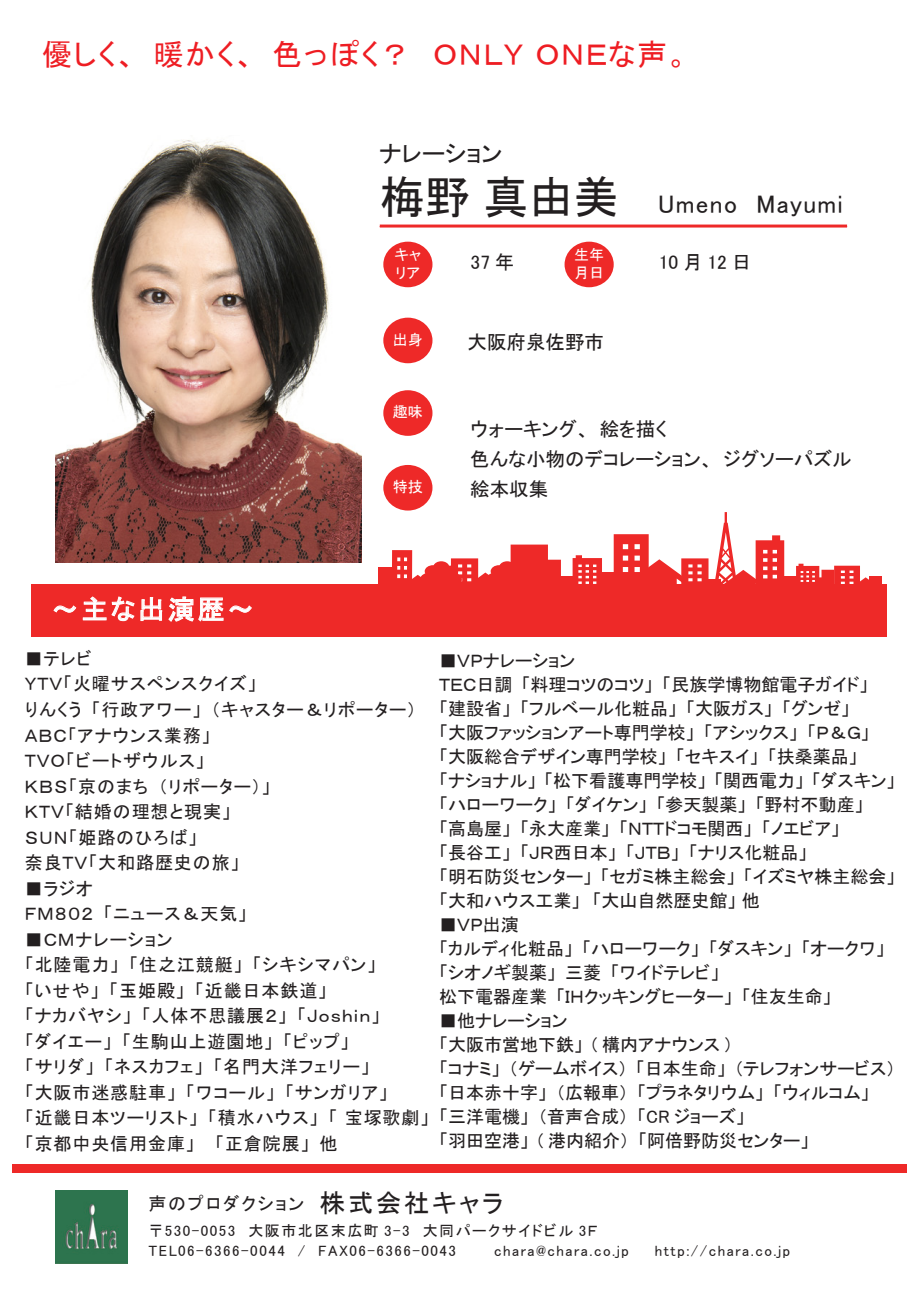
<style>
.page{position:relative;width:919px;height:1289px;background:#fff}
.page>*{position:absolute;margin:0;border:0;box-sizing:border-box;transform-origin:0 0}
.t1{font:30px "MS P Gothic";letter-spacing:.05em;color:#ee1d23}
.t2{font:27px "MS P Gothic";letter-spacing:.1em;color:#fff}
.t3{font:25.5px "MS P Gothic";letter-spacing:.05em;color:#231f20}
.t4{font:24px "MS P Gothic";color:#231f20}
.t5{font:19.5px/30px "MS P Gothic";color:#231f20}
.t6{font:18px/24px "MS P Gothic";color:#231f20}
.t7{font:18px/25.5px "MS P Gothic";letter-spacing:.05em;color:#231f20}
.t8{font:18px "MS P Gothic";letter-spacing:.1em;color:#231f20}
.t9{font:15px/19.5px "MS P Gothic";letter-spacing:.1em;color:#231f20}
.t10{font:15px/18px "MS P Gothic";color:#fff}
.s1{font-size:45px}
.s2{font-size:25.5px}
</style>
<div class="page">
<hr style="left:380px;top:224px;width:467px;height:3px;background:#ee2928">
<div style="left:564px;top:242px;width:49px;height:45px;background:#ee2928;border-radius:50%"></div>
<div style="left:383px;top:317px;width:49px;height:46px;background:#ee2928;border-radius:50%"></div>
<div style="left:383px;top:390px;width:49px;height:46px;background:#ee2928;border-radius:50%"></div>
<div style="left:383px;top:465px;width:49px;height:45px;background:#ee2928;border-radius:50%"></div>
<div style="left:383px;top:242px;width:49px;height:45px;background:#ee2928;border-radius:50%"></div>
<div style="left:32px;top:584px;width:855px;height:52px;background:#ee2928"></div>
<div style="left:560px;top:576px;width:15px;height:19px;background:#ee2928"></div>
<div style="left:378px;top:566px;width:16px;height:29px;background:#ee2928"></div>
<div style="left:783px;top:576px;width:15px;height:19px;background:#ee2928"></div>
<div style="left:869px;top:576px;width:13px;height:19px;background:#ee2928"></div>
<div style="left:599px;top:572px;width:15px;height:23px;background:#ee2928"></div>
<svg style="left:392px;top:544px;width:169px;height:40px"></svg>
<svg style="left:572px;top:555px;width:30px;height:29px"></svg>
<svg style="left:796px;top:563px;width:73px;height:21px"></svg>
<svg style="left:613px;top:512px;width:171px;height:72px"></svg>
<svg style="left:53px;top:605px;width:24px;height:8px"></svg>
<svg style="left:83px;top:596px;width:79px;height:25px"></svg>
<svg style="left:168px;top:596px;width:84px;height:26px"></svg>
<div style="left:12px;top:1164px;width:894px;height:8px;background:#ee2928"></div>
<img style="left:55px;top:1190px;width:73px;height:73px">
<img style="left:55px;top:139px;width:306px;height:423px">
<h1 class="t1" style="left:42px;top:39px;width:648px">優しく、暖かく、色っぽく？　ＯＮＬＹ ＯＮＥな声。</h1>
<h3 class="t4" style="left:379px;top:141px;width:125px">ナレーション</h3>
<h3 class="t3" style="left:380px;top:191px;width:464px"><span class="s1">梅野 真由美</span> Umeno　Mayumi</h3>
<p class="t10" style="left:394px;top:246px;width:28px">キャリア</p>
<p class="t10" style="left:574px;top:246px;width:31px">生年月日</p>
<p class="t5" style="left:470px;top:247px;width:45px">37 年</p>
<p class="t5" style="left:658px;top:247px;width:94px">10月12日</p>
<p class="t10" style="left:393px;top:330px;width:31px">出身</p>
<p class="t10" style="left:393px;top:403px;width:31px">趣味</p>
<p class="t10" style="left:393px;top:477px;width:31px">特技</p>
<p class="t5" style="left:467px;top:327px;width:138px">大阪府泉佐野市</p>
<p class="t5" style="left:470px;top:414px;width:383px">ウォーキング、絵を描く<br>色んな小物のデコレーション、ジグソーパズル絵本収集</p>
<h2 class="t2" style="left:51px;top:595px;width:204px">～主な出演歴～</h2>
<p class="t7" style="left:25px;top:645px;width:393px">■テレビ<br>ＹＴＶ「火曜サスペンスクイズ」<br>りんくう「行政アワー」（キャスター＆リポーター）<br>ＡＢＣ「アナウンス業務」<br>ＴＶＯ「ビートザウルス」<br>ＫＢＳ「京のまち（リポーター）」<br>ＫＴＶ「結婚の理想と現実」<br>ＳＵＮ「姫路のひろば」<br>奈良ＴＶ「大和路歴史の旅」</p>
<p class="t7" style="left:25px;top:875px;width:224px">■ラジオ<br>ＦＭ８０２「ニュース＆天気」</p>
<p class="t7" style="left:25px;top:926px;width:406px">■ＣＭナレーション<br>「北陸電力」「住之江競艇」「シキシマパン」<br>「いせや」「玉姫殿」「近畿日本鉄道」<br>「ナカバヤシ」「人体不思議展２」「Ｊｏｓｈｉｎ」<br>「ダイエー」「生駒山上遊園地」「ピップ」<br>「サリダ」「ネスカフェ」「名門大洋フェリー」<br>「大阪市迷惑駐車」「ワコール」「サンガリア」<br>「近畿日本ツーリスト」「積水ハウス」「 宝塚歌劇」「京都中央信用金庫」　 「正倉院展」他</p>
<p class="t6" style="left:439px;top:648px;width:458px">■ＶＰナレーション<br>ＴＥＣ日調「料理コツのコツ」「民族学博物館電子ガイド」<br>「建設省」「フルベール化粧品」「大阪ガス」「グンゼ」<br>「大阪ファッションアート専門学校」「アシックス」「Ｐ＆Ｇ」<br>「大阪総合デザイン専門学校」「セキスイ」「扶桑薬品」<br>「ナショナル」「松下看護専門学校」「関西電力」「ダスキン」「ハローワーク」「ダイケン」「参天製薬」「野村不動産」<br>「高島屋」「永大産業」「ＮＴＴドコモ関西」「ノエビア」<br>「長谷工」「ＪＲ西日本」「ＪＴＢ」「ナリス化粧品」<br>「明石防災センター」「セガミ株主総会」「イズミヤ株主総会」「大和ハウス工業」　「大山自然歴史館」 他</p>
<p class="t6" style="left:439px;top:912px;width:447px">■ＶＰ出演<br>「カルディ化粧品」「ハローワーク」「ダスキン」「オークワ」「シオノギ製薬」三菱「ワイドテレビ」<br>松下電器産業「ＩＨクッキングヒーター」「住友生命」</p>
<p class="t6" style="left:439px;top:1008px;width:458px">■他ナレーション<br>「大阪市営地下鉄」 ( 構内アナウンス )<br>「コナミ」（ゲームボイス）「日本生命」（テレフォンサービス）「日本赤十字」（広報車）「プラネタリウム」「ウィルコム」<br>「三洋電機」（音声合成）「CR ジョーズ」<br>「羽田空港」 ( 港内紹介）「阿倍野防災センター」</p>
<p class="t8" style="left:148px;top:1194px;width:356px">声のプロダクション <span class="s2">株式会社キャラ</span></p>
<p class="t9" style="left:148px;top:1220px;width:450px">〒530-0053 大阪市北区末広町 3-3 大同パークサイドビル 3Ｆ<br>TEL06-6366-0044 / FAX06-6366-0043</p>
<p class="t9" style="left:494px;top:1240px;width:136px">chara@chara.co.jp</p>
<p class="t9" style="left:654px;top:1240px;width:137px">http://chara.co.jp</p>
</div>
